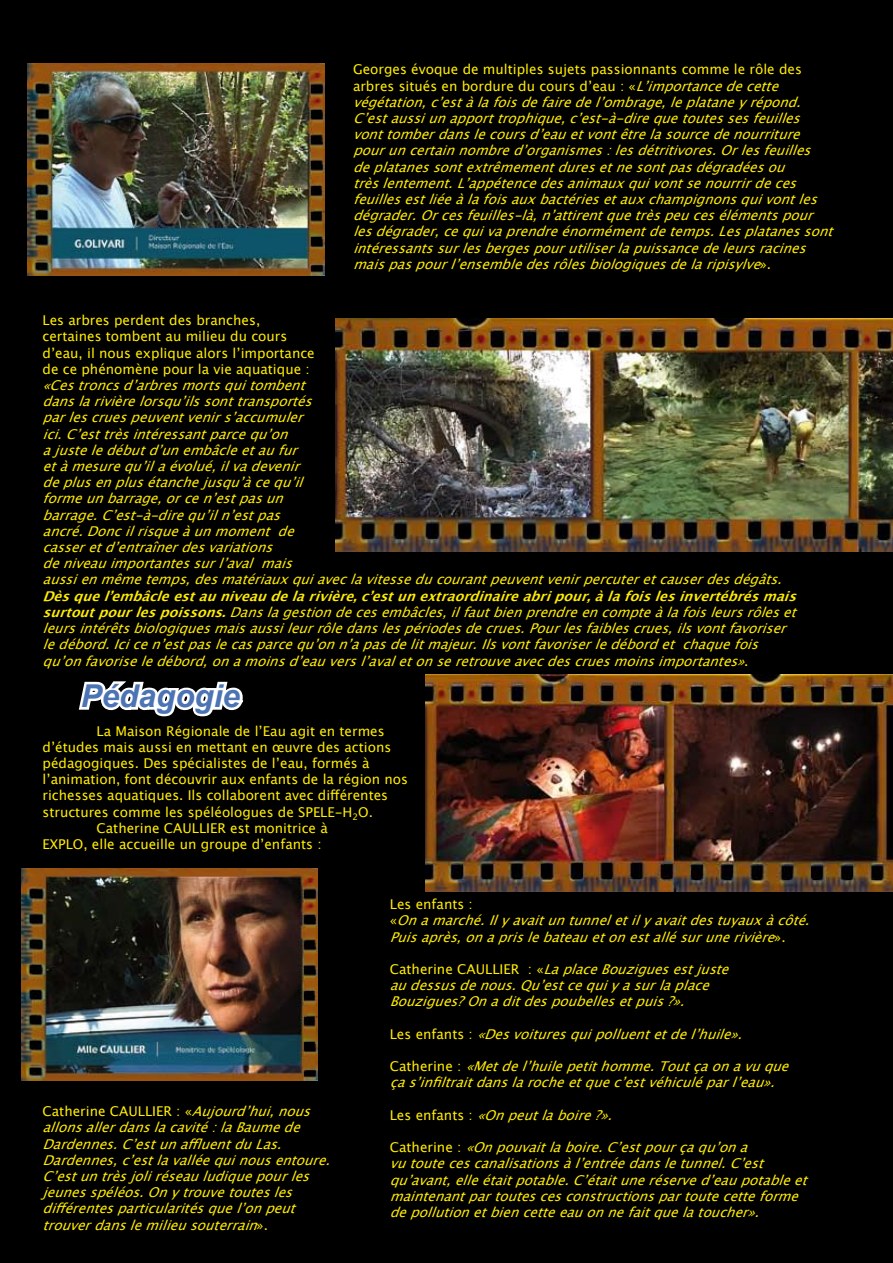
<style>
.page{position:relative;width:893px;height:1263px;background:#000}
.page>*{position:absolute;margin:0;border:0;box-sizing:border-box;transform-origin:0 0}
.t1{font:italic 700 31.5px "Arial";color:#4c73b3}
.t2{font:italic 13.5px/16.2px "Lucida Grande";color:#ffed00}
.t3{font:13.5px/16.2px "Lucida Grande";color:#ffed00}
.s1{font-style:normal}
.s2{font-weight:700}
</style>
<div class="page">
<img style="left:425px;top:674px;width:468px;height:218px">
<img style="left:336px;top:319px;width:557px;height:232px">
<svg style="left:78px;top:681px;width:166px;height:36px"></svg>
<img style="left:28px;top:64px;width:296px;height:211px">
<img style="left:21px;top:868px;width:297px;height:212px">
<p class="t2" style="left:353px;top:62px;width:490px"><span class="s1">Georges évoque de multiples sujets passionnants comme le rôle des arbres situés en bordure du cours d’eau : «</span>L’importancedecette végétation, c’est à la fois de faire de l’ombrage, le platane y répond.<br>C’est aussi un apport trophique, c’est-à-dire que toutes ses feuilles vont tomber dans le cours d’eau et vont être la source de nourriture pour un certain nombre d’organismes : les détritivores. Or les feuilles de platanes sont extrêmement dures et ne sont pas dégradées ou<br>très lentement. L’appétence des animaux qui vont se nourrir de ces feuilles est liée à la fois aux bactéries et aux champignons qui vont les dégrader. Or ces feuilles-là, n’attirent que très peu ces éléments pour les dégrader, ce qui va prendre énormément de temps. Les platanes sont intéressants sur les berges pour utiliser la puissance de leurs racines mais pas pour l’ensemble des rôles biologiques de la ripisylve<span class="s1">» .</span></p>
<p class="t3" style="left:43px;top:312px;width:274px">Les arbres perdent des branches, certaines tombent au milieu du cours d’eau, il nous explique alors l’importance de ce phénomène pour la vie aquatique :</p>
<p class="t2" style="left:43px;top:377px;width:750px">«Ces troncs d’arbres morts qui tombent<br>dans la rivière lorsqu’ils sont transportés<br>par les crues peuvent venir s’accumuler<br>ici. C’est très intéressant parce qu’on<br>a juste le début d’un embâcle et au fur<br>et à mesure qu’il a évolué, il va devenir<br>de plus en plus étanche jusqu’à ce qu’il<br>forme un barrage, or ce n’est pas un<br>barrage. C’est-à-dire qu’il n’est pas<br>ancré. Donc il risque à un momentde<br>casser et d’entraîner des variations<br>de niveau importantes sur l’avalmais<br>aussi en même temps, des matériaux qui avec la vitesse du courant peuvent venir percuter et causer des dégâts.</p>
<p class="t2" style="left:43px;top:588px;width:764px"><span class="s2">Dèsquel’embâcleestauniveaudelarivière,c’estunextraordinaireabripour,àlafoislesinvertébrésmais surtoutpourlespoissons.</span> Dans la gestion de ces embâcles, il faut bien prendre en compte à la fois leurs rôles et leurs intérêts biologiques mais aussi leur rôle dans les périodes de crues. Pour les faibles crues, ils vont favoriser le débord. Ici ce n’est pas le cas parce qu’on n’a pas de lit majeur. Ils vont favoriser le débord etchaque fois qu’on favorise le débord, on a moins d’eau vers l’aval et on se retrouve avec des crues moins importantes»<span class="s1">.</span></p>
<h1 class="t1" style="left:81px;top:678px;width:161px">Pédagogie</h1>
<p class="t3" style="left:97px;top:723px;width:290px">La Maison Régionale de l’Eau agit en termes</p>
<p class="t3" style="left:43px;top:739px;width:350px">d’études mais aussi en mettant en œuvre des actions</p>
<p class="t3" style="left:43px;top:755px;width:328px">pédagogiques. Des spécialistes de l’eau, formés à</p>
<p class="t3" style="left:43px;top:771px;width:367px">l’animation, font découvrir aux enfants de la région nos</p>
<p class="t3" style="left:43px;top:788px;width:347px">richesses aquatiques. Ils collaborent avec différentes</p>
<p class="t3" style="left:43px;top:804px;width:332px">structures comme les spéléologues de SPELE-H<sub>2</sub>O.</p>
<p class="t3" style="left:97px;top:820px;width:233px">Catherine CAULLIER est monitrice à</p>
<p class="t3" style="left:43px;top:836px;width:281px">EXPLO, elle accueille un groupe d’enfants :</p>
<p class="t2" style="left:43px;top:1103px;width:298px"><span class="s1">Catherine CAULLIER : «</span>Aujourd’hui,nous allons aller dans la cavité : la Baume de Dardennes. C’est un affluent du Las.<br>Dardennes, c’est la vallée qui nous entoure.<br>C’est un très joli réseau ludique pour les jeunes spéléos. On y trouve toutes les différentes particularités que l’on peut trouver dans le milieu souterrain<span class="s1">» .</span></p>
<p class="t2" style="left:390px;top:896px;width:430px"><span class="s1">Les enfants :<br>«</span> On a marché. Il y avait un tunnel et il y avait des tuyaux à côté.<br>Puis après, on a pris le bateau et on est allé sur une rivière<span class="s1">» .</span></p>
<p class="t2" style="left:390px;top:961px;width:349px"><span class="s1">C at h e r i n e CA U L L I E R : «</span> LaplaceBouziguesestjuste au dessus de nous. Qu’est ce qui y a sur la place<br>Bouzigues? On a dit des poubelles et puis ?».</p>
<p class="t2" style="left:390px;top:1026px;width:363px"><span class="s1">L e s e n f a n t s :</span> «Des voitures qui polluent et de l’huile».</p>
<p class="t2" style="left:390px;top:1058px;width:409px"><span class="s1">C a t h e r i n e :</span> «Met de l’huile petit homme. Tout ça on a vu que ça s’infiltrait dans la roche et que c’est véhiculé par l’eau».</p>
<p class="t2" style="left:390px;top:1107px;width:233px"><span class="s1">Le s e n fa n t s :</span> «Onpeutlaboire?».</p>
<p class="t2" style="left:390px;top:1139px;width:427px"><span class="s1">C a t h e r i n e :</span> «On pouvait la boire. C’est pour ça qu’on a<br>vu toute ces canalisations à l’entrée dans le tunnel. C’est qu’avant, elle était potable. C’était une réserve d’eau potable et maintenant par toutes ces constructions par toute cette forme de pollution et bien cette eau on ne fait que la toucher».</p>
</div>
